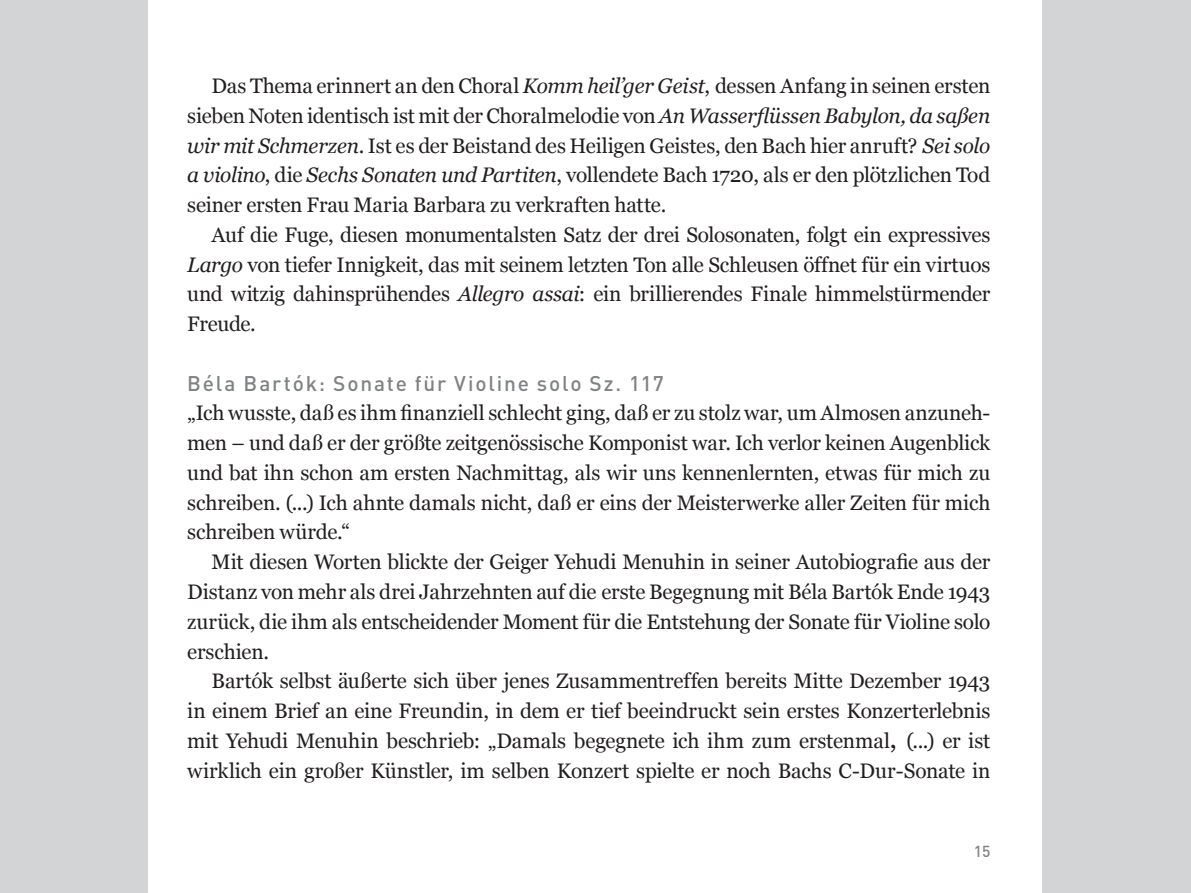
<style>
.page{position:relative;width:1191px;height:893px;background:#fff}
.page>*{position:absolute;margin:0;border:0;box-sizing:border-box;transform-origin:0 0}
.t1{font:21px/29.7px "Georgia";letter-spacing:-.01em;color:#231f20;text-align:justify}
.t2{font:500 21px "DINOT";letter-spacing:.085em;color:#808285}
.t3{font:500 15.75px "DINOT";color:#808285}
.s1{font-style:italic}
.s2{font-size:26.25px}
</style>
<div class="page">
<div style="left:0;top:0;width:180px;height:893px;background:#d3d4d6"></div>
<div style="left:1022px;top:0;width:169px;height:893px;background:#d3d4d6"></div>
<div style="left:149px;top:0;width:893px;height:893px;background:#fff"></div>
<p class="t1" style="left:187px;top:71px;width:804px;text-indent:24px">Das Thema erinnert an den Choral <span class="s1">Komm heil’ger Geist</span>, dessen Anfang in seinen ersten sieben Noten identisch ist mit der Choralmelodie von <span class="s1">An Wasserflüssen Babylon, da saßen wir mit Schmerzen</span>. Ist es der Beistand des Heiligen Geistes, den Bach hier anruft? <span class="s1">Sei solo a violino</span>, die <span class="s1">Sechs Sonaten und Partiten</span>, vollendete Bach 1720, als er den plötzlichen Tod seiner ersten Frau Maria Barbara zu verkraften hatte.</p>
<p class="t1" style="left:187px;top:220px;width:804px;text-indent:24px">Auf die Fuge, diesen monumentalsten Satz der drei Solosonaten, folgt ein expressives <span class="s1">Largo</span> von tiefer Innigkeit, das mit seinem letzten Ton alle Schleusen öffnet für ein virtuos und witzig dahinsprühendes <span class="s1">Allegro assai</span>: ein brillierendes Finale himmelstürmender Freude.</p>
<p class="t2" style="left:187px;top:370px;width:478px">Béla Bartók: Sonate für Violine solo Sz. 117</p>
<p class="t1" style="left:187px;top:399px;width:804px">„Ich wusste, daß es ihm finanziell schlecht ging, daß er zu stolz war, um Almosen anzuneh&shy;men – und daß er der größte zeitgenössische Komponist war. Ich verlor keinen Augenblick und bat ihn schon am ersten Nachmittag, als wir uns kennenlernten, etwas für mich zu schreiben. (...) Ich ahnte damals nicht, daß er eins der Meisterwerke aller Zeiten für mich schreiben würde.“</p>
<p class="t1" style="left:187px;top:547px;width:804px;text-indent:24px">Mit diesen Worten blickte der Geiger Yehudi Menuhin in seiner Autobiografie aus der Distanz von mehr als drei Jahrzehnten auf die erste Begegnung mit Béla Bartók Ende 1943 zurück, die ihm als entscheidender Moment für die Entstehung der Sonate für Violine solo erschien.</p>
<p class="t1" style="left:187px;top:667px;width:804px;text-indent:24px">Bartók selbst äußerte sich über jenes Zusammentreffen bereits Mitte Dezember 1943 in einem Brief an eine Freundin, in dem er tief beeindruckt sein erstes Konzerterlebnis mit Yehudi Menuhin beschrieb: „Damals begegnete ich ihm zum erstenmal<span class="s2">,</span> (...) er ist wirklich ein großer Künstler, im selben Konzert spielte er noch Bachs C-Dur-Sonate in</p>
<p class="t3" style="left:974px;top:841px;width:18px">15</p>
</div>
